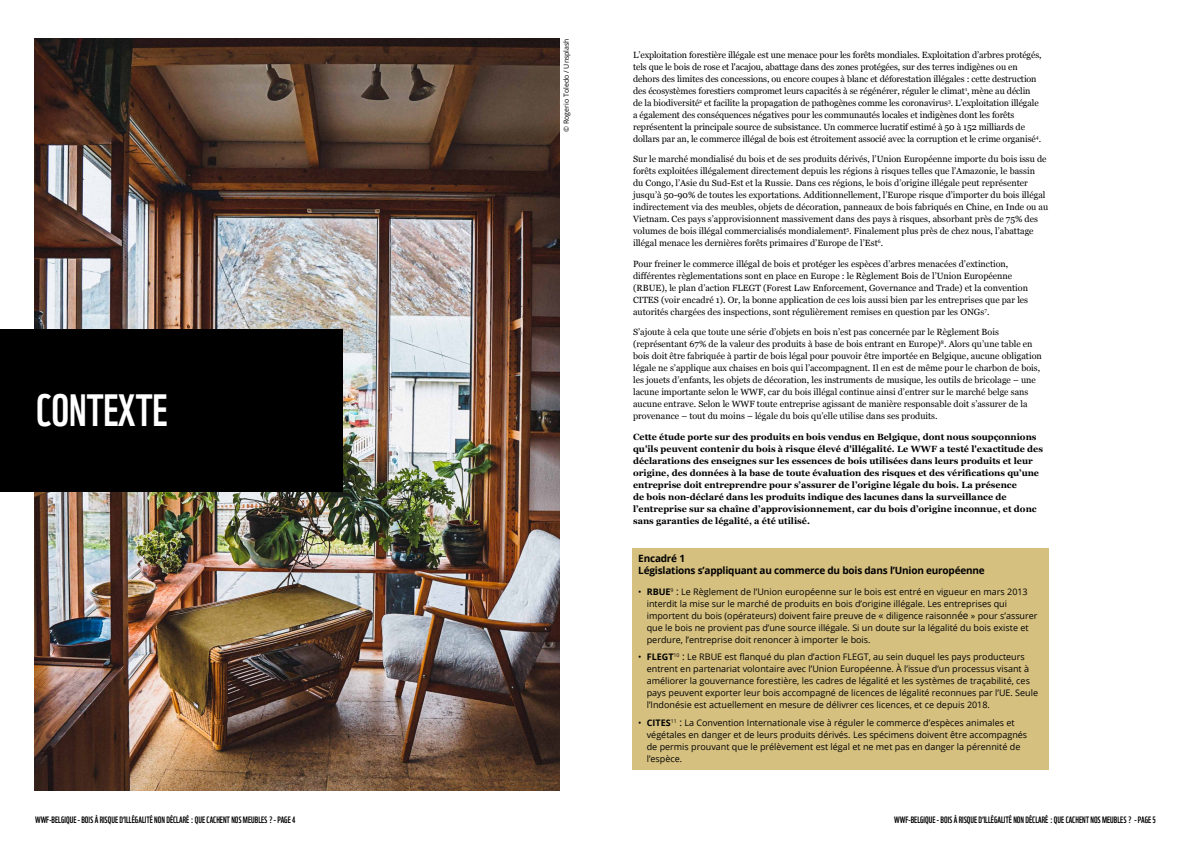
<style>
.page{position:relative;width:1191px;height:842px;background:#fff}
.page>*{position:absolute;margin:0;border:0;box-sizing:border-box;transform-origin:0 0}
.T2{font:44px "WWF";color:#fff}
.Boxed_T{font:700 10px/12px "Open Sans";letter-spacing:-.02em;color:#000}
.BT{font:9px/12px "Georgia";color:#000}
.t1{font:9px/12px "Open Sans";color:#000}
.BT-2{font:700 9px/12px "Georgia";color:#000}
.t2{font:9px "WWF";color:#000}
.t3{font:7px "Open Sans";color:#000}
.s1{font-weight:700}
.s2{font-size:10px}
</style>
<div class="page">
<div style="left:632px;top:549px;width:416px;height:221px;background:#d5c080"></div>
<img style="left:34px;top:38px;width:525px;height:753px">
<div style="left:0;top:329px;width:343px;height:163px;background:#000"></div>
<p class="T2" style="left:36px;top:376px;width:133px">CONTEXTE</p>
<p class="t3" style="left:561px;top:132px;width:95px;rotate:-90deg">© Rogerio Toledo / Unsplash</p>
<p class="BT" style="left:633px;top:48px;width:410px">L’exploitation forestière illégale est une menace pour les forêts mondiales. Exploitation d’arbres protégés, tels que le bois de rose et l'acajou, abattage dans des zones protégées, sur des terres indigènes ou en dehors des limites des concessions, ou encore coupes à blanc et déforestation illégales : cette destruction des écosystèmes forestiers compromet leurs capacités à se régénérer, réguler le climat<sup>1</sup>, mène au déclin de la biodiversité<sup>2</sup> et facilite la propagation de pathogènes comme les coronavirus<sup>3</sup>. L’exploitation illégale a également des conséquences négatives pour les communautés locales et indigènes dont les forêts représentent la principale source de subsistance. Un commerce lucratif estimé à 50 à 152 milliards de dollars par an, le commerce illégal de bois est étroitement associé avec la corruption et le crime organisé<sup>4</sup>.</p>
<p class="BT" style="left:633px;top:153px;width:417px">Sur le marché mondialisé du bois et de ses produits dérivés, l’Union Européenne importe du bois issu de forêts exploitées illégalement directement depuis les régions à risques telles que l’Amazonie, le bassin<br>du Congo, l’Asie du Sud-Est et la Russie. Dans ces régions, le bois d’origine illégale peut représenter jusqu’à 50-90% de toutes les exportations. Additionnellement, l’Europe risque d’importer du bois illégal indirectement via des meubles, objets de décoration, panneaux de bois fabriqués en Chine, en Inde ou au Vietnam. Ces pays s’approvisionnent massivement dans des pays à risques, absorbant près de 75% des volumes de bois illégal commercialisés mondialement<sup>5</sup>. Finalement plus près de chez nous, l’abattage illégal menace les dernières forêts primaires d’Europe de l’Est<sup>6</sup>.</p>
<p class="BT" style="left:633px;top:257px;width:396px">Pour freiner le commerce illégal de bois et protéger les espèces d’arbres menacées d’extinction, différentes règlementations sont en place en Europe : le Règlement Bois de l’Union Européenne (RBUE), le plan d’action FLEGT (Forest Law Enforcement, Governance and Trade) et la convention CITES (voir encadré 1). Or, la bonne application de ces lois aussi bien par les entreprises que par les autorités chargées des inspections, sont régulièrement remises en question par les ONGs<sup>7</sup>.</p>
<p class="BT" style="left:633px;top:326px;width:410px">S’ajoute à cela que toute une série d’objets en bois n’est pas concernée par le Règlement Bois (représentant 67% de la valeur des produits à base de bois entrant en Europe)<sup>8</sup>. Alors qu’une table en bois doit être fabriquée à partir de bois légal pour pouvoir être importée en Belgique, aucune obligation légale ne s’applique aux chaises en bois qui l’accompagnent. Il en est de même pour le charbon de bois, les jouets d’enfants, les objets de décoration, les instruments de musique, les outils de bricolage – une lacune importante selon le WWF, car du bois illégal continue ainsi d’entrer sur le marché belge sans aucune entrave. Selon le WWF toute entreprise agissant de manière responsable doit s’assurer de la provenance – tout du moins – légale du bois qu’elle utilise dans ses produits.</p>
<p class="BT-2" style="left:633px;top:430px;width:411px">Cette étude porte sur des produits en bois vendus en Belgique, dont nous soupçonnions qu'ils peuvent contenir du bois à risque élevé d'illégalité. Le WWF a testé l'exactitude des déclarations des enseignes sur les essences de bois utilisées dans leurs produits et leur origine, des données à la base de toute évaluation des risques et des vérifications qu’une entreprise doit entreprendre pour s’assurer de l’origine légale du bois. La présence<br>de bois non-déclaré dans les produits indique des lacunes dans la surveillance de l’entreprise sur sa chaîne d’approvisionnement, car du bois d’origine inconnue, et donc sans garanties de légalité, a été utilisé.</p>
<p class="Boxed_T" style="left:638px;top:552px;width:348px">Encadré 1<br>Législations s’appliquant au commerce du bois dans l’Union européenne</p>
<p class="t1" style="left:647px;top:585px;width:392px;text-indent:-9px">• <span class="s1">RBUE</span><sup>9</sup> <span class="s2">:</span> Le Règlement de l’Union européenne sur le bois est entré en vigueur en mars 2013 interdit la mise sur le marché de produits en bois d’origine illégale. Les entreprises qui importent du bois (opérateurs) doivent faire preuve de <span class="s2">«</span> diligence raisonn<span class="s2">ée</span> » pour s’assurer que le bois ne provient pas d’une source illégale. Si un doute sur la légalité du bois existe et perdure, l’entreprise doit renoncer à importer le bois.</p>
<p class="t1" style="left:647px;top:651px;width:393px;text-indent:-9px">• <span class="s1">FLEGT</span><sup>10</sup> <span class="s2">:</span> Le RBUE est flanqué du plan d’action FLEGT, au sein duquel les pays producteurs entrent en partenariat volontaire avec l’Union Européenne. À l’issue d’un processus visant à améliorer la gouvernance forestière, les cadres de légalité et les systèmes de traçabilité, ces pays peuvent exporter leur bois accompagné de licences de légalité reconnues par l’UE. Seule l’Indonésie est actuellement en mesure de délivrer ces licences, et ce depuis 2018.</p>
<p class="t1" style="left:647px;top:716px;width:382px;text-indent:-9px">• <span class="s1">CITES</span><sup>11</sup> <span class="s2">:</span> La Convention Internationale vise à réguler le commerce d’espèces animales et végétales en danger et de leurs produits dérivés. Les spécimens doivent être accompagnés de permis prouvant que le prélèvement est légal et ne met pas en danger la pérennité de l’espèce.</p>
<p class="t2" style="left:35px;top:813px;width:262px">WWF-BELGIQUE - BOIS À RISQUE D’ILLÉGALITÉ NON DÉCLARÉ : QUE CACHENT NOS MEUBLES ? - PAGE 4</p>
<p class="t2" style="left:894px;top:813px;width:263px">WWF-BELGIQUE - BOIS À RISQUE D’ILLÉGALITÉ NON DÉCLARÉ : QUE CACHENT NOS MEUBLES ? - PAGE 5</p>
</div>
